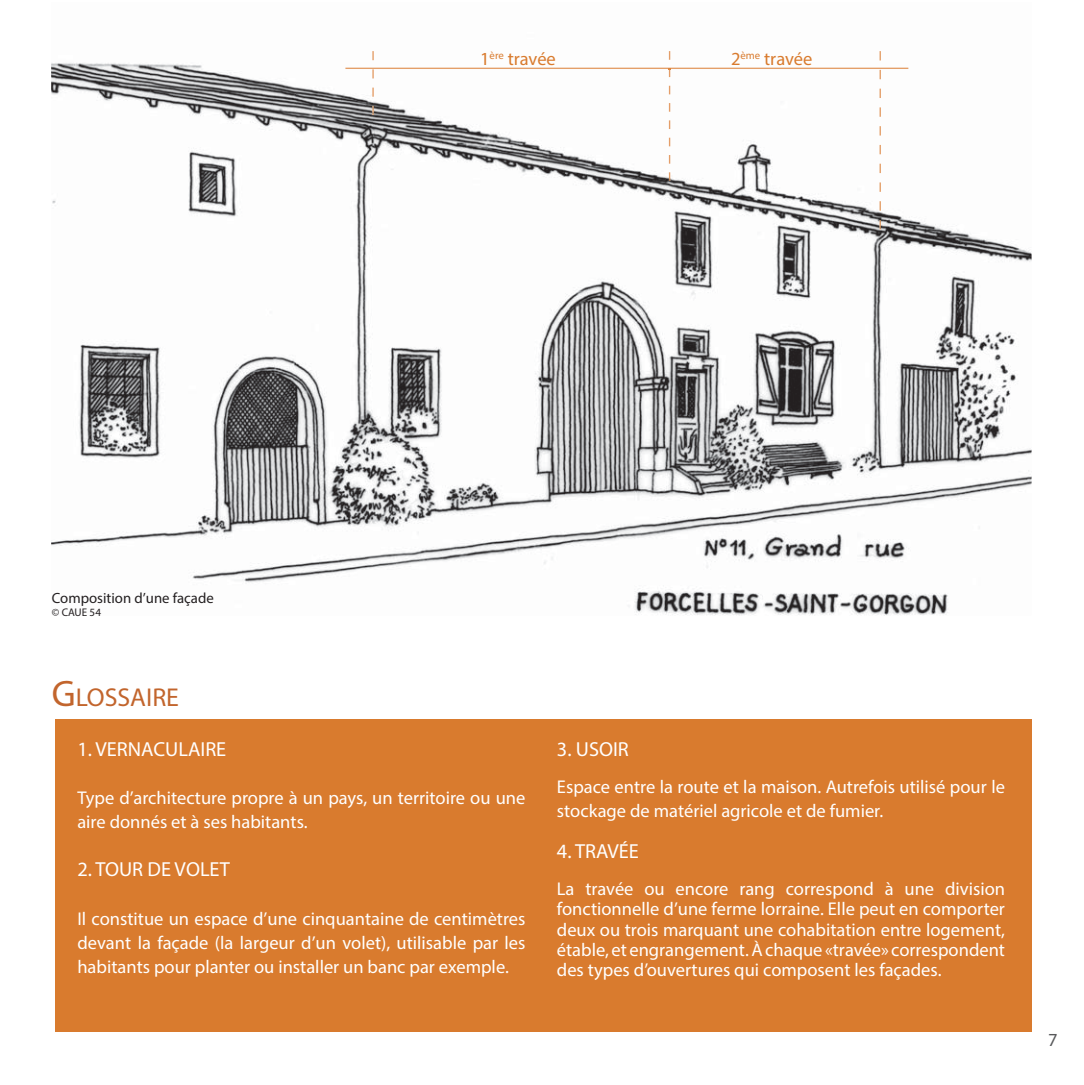
<style>
.page{position:relative;width:1084px;height:1085px;background:#fff}
.page>*{position:absolute;margin:0;border:0;box-sizing:border-box;transform-origin:0 0}
.t1{font:25.8px "Myriad Pro";color:#c2652d}
.t2{font:20.4px "Myriad Pro";color:#fff}
.t3{font:18.4px/24px "Myriad Pro";color:#fff}
.t4{font:18.4px "Myriad Pro";color:#d97b2e}
.t5{font:18.4px "Myriad Pro";color:#58595b}
.t6{font:14.8px "Myriad Pro";color:#231f20}
.t7{font:11px "Myriad Pro";color:#231f20}
.s1{font-size:37px}
</style>
<div class="page">
<img style="left:51px;top:51px;width:981px;height:564px">
<div style="left:55px;top:720px;width:977px;height:312px;background:#d97b2e"></div>
<img style="left:879px;top:51px;width:2px;height:178px">
<img style="left:669px;top:51px;width:1px;height:130px">
<img style="left:372px;top:51px;width:2px;height:64px">
<img style="left:345px;top:68px;width:563px;height:1px">
<p class="t4" style="left:480px;top:52px;width:77px">1<sup>ère</sup> travée</p>
<p class="t4" style="left:731px;top:52px;width:83px">2<sup>ème</sup> travée</p>
<p class="t6" style="left:52px;top:592px;width:163px">Composition d’une façade</p>
<p class="t7" style="left:52px;top:608px;width:51px">© CAUE 54</p>
<h1 class="t1" style="left:52px;top:681px;width:129px"><span class="s1">G</span>LOSSAIRE</h1>
<p class="t2" style="left:77px;top:741px;width:150px">1. VERNACULAIRE</p>
<p class="t3" style="left:77px;top:787px;width:450px">Type d’architecture propre à un pays, un territoire ou une aire donnés et à ses habitants.</p>
<p class="t2" style="left:77px;top:861px;width:154px">2. TOUR DE VOLET</p>
<p class="t3" style="left:77px;top:907px;width:450px;text-align:justify">Il constitue un espace d’une cinquantaine de centimètres devant la façade (la largeur d’un volet), utilisable par les habitants pour planter ou installer un banc par exemple.</p>
<p class="t2" style="left:557px;top:741px;width:73px">3. USOIR</p>
<p class="t3" style="left:557px;top:776px;width:450px">Espace entre la route et la maison. Autrefois utilisé pour le stockage de matériel agricole et de fumier.</p>
<p class="t2" style="left:557px;top:843px;width:83px">4. TRAVÉE</p>
<p class="t3" style="left:557px;top:879px;width:450px;line-height:20.4px;text-align:justify">La travée ou encore rang correspond à une division fonctionnelle d’une ferme lorraine. Elle peut en comporter deux ou trois marquant une cohabitation entre logement, étable, et engrangement. À chaque «travée» correspondent des types d’ouvertures qui composent les façades.</p>
<p class="t5" style="left:1048px;top:1032px;width:11px">7</p>
</div>
